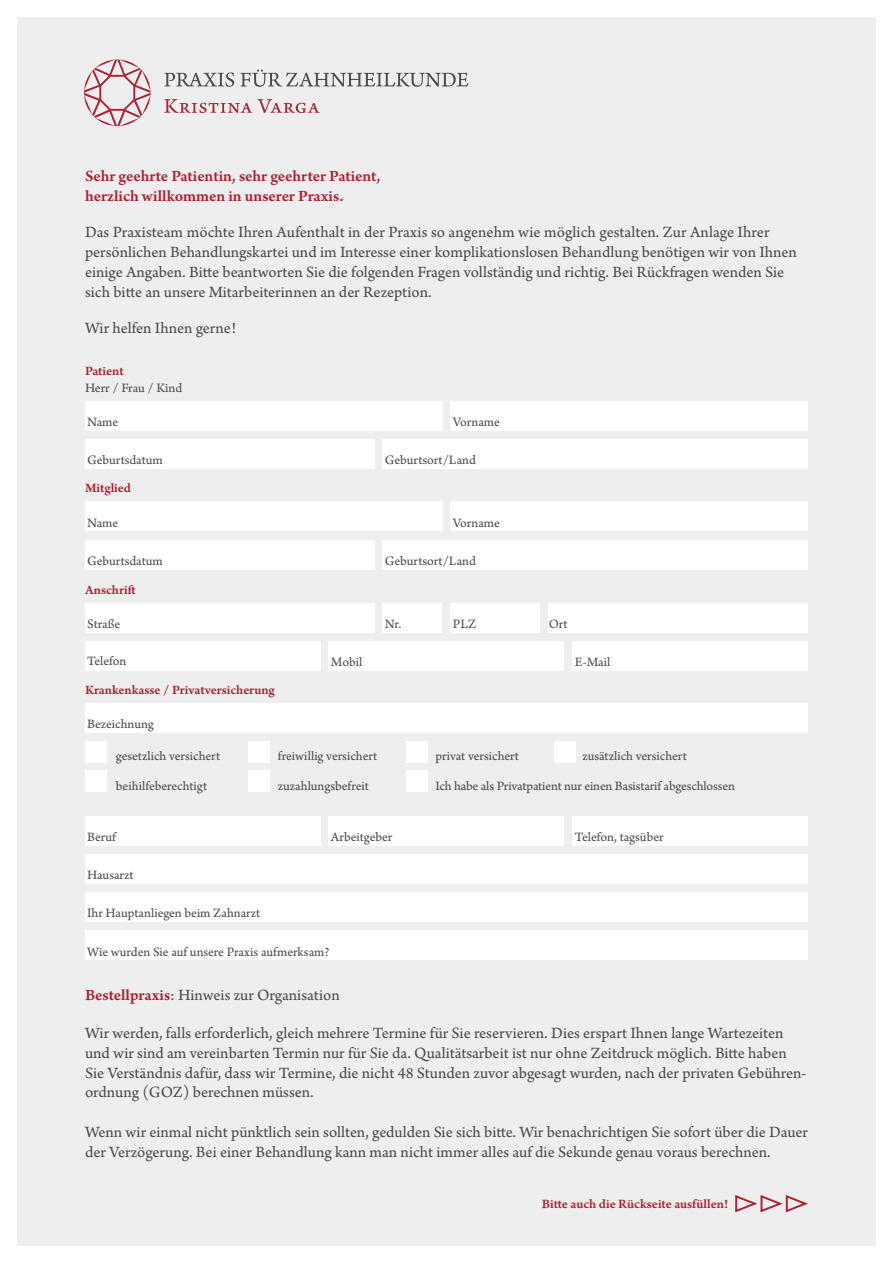
<style>
.page{position:relative;width:893px;height:1263px;background:#fff}
.page>*{position:absolute;margin:0;border:0;box-sizing:border-box;transform-origin:0 0}
.t1{font:16.5px/19.8px "Arno Pro Sm Text";color:#4b4c4d}
.t2{font:16.5px/19.8px "Arno Pro Smbd Sm Text";letter-spacing:-.005em;color:#ae2133}
.t3{font:13.5px "Arno Pro Sm Text";color:#4b4c4d}
.t4{font:13.5px "Arno Pro Smbd Sm Text";color:#ae2133}
.s1{font-family:"Arno Pro Smbd Sm Text";color:#ae2133}
</style>
<div class="page">
<div style="left:17px;top:17px;width:859px;height:1229px;background:#eeeeef"></div>
<svg style="left:164px;top:72px;width:70px;height:15px"></svg>
<svg style="left:240px;top:70px;width:228px;height:17px"></svg>
<svg style="left:164px;top:99px;width:155px;height:14px"></svg>
<svg style="left:84px;top:60px;width:67px;height:66px"></svg>
<svg style="left:735px;top:1195px;width:73px;height:18px"></svg>
<div style="left:85px;top:741px;width:21px;height:21px;background:#fff"></div>
<div style="left:249px;top:741px;width:21px;height:21px;background:#fff"></div>
<div style="left:406px;top:741px;width:21px;height:21px;background:#fff"></div>
<div style="left:554px;top:741px;width:21px;height:21px;background:#fff"></div>
<div style="left:85px;top:771px;width:21px;height:21px;background:#fff"></div>
<div style="left:249px;top:771px;width:21px;height:21px;background:#fff"></div>
<div style="left:406px;top:771px;width:21px;height:21px;background:#fff"></div>
<div style="left:85px;top:703px;width:723px;height:29px;background:#fff"></div>
<div style="left:85px;top:401px;width:357px;height:29px;background:#fff"></div>
<div style="left:451px;top:401px;width:357px;height:29px;background:#fff"></div>
<div style="left:85px;top:816px;width:235px;height:29px;background:#fff"></div>
<div style="left:329px;top:816px;width:235px;height:29px;background:#fff"></div>
<div style="left:573px;top:816px;width:235px;height:29px;background:#fff"></div>
<div style="left:383px;top:439px;width:425px;height:30px;background:#fff"></div>
<div style="left:85px;top:439px;width:289px;height:30px;background:#fff"></div>
<div style="left:85px;top:603px;width:289px;height:29px;background:#fff"></div>
<div style="left:85px;top:641px;width:235px;height:30px;background:#fff"></div>
<div style="left:85px;top:501px;width:357px;height:30px;background:#fff"></div>
<div style="left:451px;top:501px;width:357px;height:30px;background:#fff"></div>
<div style="left:383px;top:540px;width:425px;height:29px;background:#fff"></div>
<div style="left:85px;top:540px;width:289px;height:29px;background:#fff"></div>
<div style="left:451px;top:603px;width:89px;height:29px;background:#fff"></div>
<div style="left:383px;top:603px;width:59px;height:30px;background:#fff"></div>
<div style="left:549px;top:603px;width:259px;height:30px;background:#fff"></div>
<div style="left:329px;top:641px;width:235px;height:30px;background:#fff"></div>
<div style="left:573px;top:641px;width:235px;height:30px;background:#fff"></div>
<div style="left:85px;top:854px;width:723px;height:30px;background:#fff"></div>
<div style="left:85px;top:892px;width:723px;height:30px;background:#fff"></div>
<div style="left:85px;top:930px;width:723px;height:30px;background:#fff"></div>
<p class="t2" style="left:85px;top:167px;width:297px">Sehr geehrte Patientin, sehr geehrter Patient, herzlich willkommen in unserer Praxis.</p>
<p class="t1" style="left:85px;top:223px;width:713px">Das Praxisteam möchte Ihren Aufenthalt in der Praxis so angenehm wie möglich gestalten. Zur Anlage Ihrer persönlichen Behandlungskartei und im Interesse einer komplikationslosen Behandlung benötigen wir von Ihnen einige Angaben. Bitte beantworten Sie die folgenden Fragen vollständig und richtig. Bei Rückfragen wenden Sie sich bitte an unsere Mitarbeiterinnen an der Rezeption.</p>
<p class="t1" style="left:85px;top:319px;width:153px">Wir helfen Ihnen gerne!</p>
<p class="t4" style="left:85px;top:363px;width:40px">Patient</p>
<p class="t3" style="left:85px;top:380px;width:99px">Herr / Frau / Kind</p>
<p class="t3" style="left:87px;top:414px;width:33px">Name</p>
<p class="t3" style="left:453px;top:414px;width:49px">Vorname</p>
<p class="t3" style="left:87px;top:452px;width:77px">Geburtsdatum</p>
<p class="t3" style="left:385px;top:452px;width:93px">Geburtsort/Land</p>
<p class="t4" style="left:85px;top:480px;width:47px">Mitglied</p>
<p class="t3" style="left:87px;top:515px;width:33px">Name</p>
<p class="t3" style="left:453px;top:515px;width:49px">Vorname</p>
<p class="t3" style="left:87px;top:553px;width:77px">Geburtsdatum</p>
<p class="t3" style="left:385px;top:553px;width:93px">Geburtsort/Land</p>
<p class="t4" style="left:85px;top:581px;width:52px">Anschrift</p>
<p class="t3" style="left:87px;top:616px;width:35px">Straße</p>
<p class="t3" style="left:385px;top:616px;width:18px">Nr.</p>
<p class="t3" style="left:453px;top:616px;width:25px">PLZ</p>
<p class="t3" style="left:549px;top:616px;width:20px">Ort</p>
<p class="t3" style="left:87px;top:653px;width:41px">Telefon</p>
<p class="t4" style="left:85px;top:682px;width:191px">Krankenkasse / Privatversicherung</p>
<p class="t3" style="left:87px;top:716px;width:68px">Bezeichnung</p>
<p class="t3" style="left:331px;top:654px;width:33px">Mobil</p>
<p class="t3" style="left:575px;top:654px;width:37px">E-Mail</p>
<p class="t3" style="left:116px;top:748px;width:106px">gesetzlich versichert</p>
<p class="t3" style="left:278px;top:748px;width:101px">freiwillig versichert</p>
<p class="t3" style="left:435px;top:748px;width:85px">privat versichert</p>
<p class="t3" style="left:582px;top:748px;width:106px">zusätzlich versichert</p>
<p class="t3" style="left:116px;top:778px;width:93px">beihilfeberechtigt</p>
<p class="t3" style="left:278px;top:778px;width:92px">zuzahlungsbefreit</p>
<p class="t3" style="left:435px;top:778px;width:301px">Ich habe als Privatpatient nur einen Basistarif abgeschlossen</p>
<p class="t3" style="left:87px;top:829px;width:30px">Beruf</p>
<p class="t3" style="left:331px;top:829px;width:63px">Arbeitgeber</p>
<p class="t3" style="left:575px;top:829px;width:90px">Telefon, tagsüber</p>
<p class="t3" style="left:87px;top:867px;width:48px">Hausarzt</p>
<p class="t3" style="left:87px;top:905px;width:175px">Ihr Hauptanliegen beim Zahnarzt</p>
<p class="t3" style="left:87px;top:944px;width:244px">Wie wurden Sie auf unsere Praxis aufmerksam?</p>
<p class="t1" style="left:85px;top:986px;width:256px"><span class="s1">Bestellpraxis</span>: Hinweis zur Organisation</p>
<p class="t1" style="left:85px;top:1024px;width:723px">Wir werden, falls erforderlich, gleich mehrere Termine für Sie reservieren. Dies erspart Ihnen lange Wartezeiten und wir sind am vereinbarten Termin nur für Sie da. Qualitätsarbeit ist nur ohne Zeitdruck möglich. Bitte haben Sie Verständnis dafür, dass wir Termine, die nicht 48 Stunden zuvor abgesagt wurden, nach der privaten Gebühren&shy;ordnung (GOZ) berechnen müssen.</p>
<p class="t1" style="left:85px;top:1123px;width:724px">Wenn wir einmal nicht pünktlich sein sollten, gedulden Sie sich bitte. Wir benachrichtigen Sie sofort über die Dauer der Verzögerung. Bei einer Behandlung kann man nicht immer alles auf die Sekunde genau voraus berechnen.</p>
<p class="t4" style="left:542px;top:1196px;width:188px">Bitte auch die Rückseite ausfüllen!</p>
</div>
